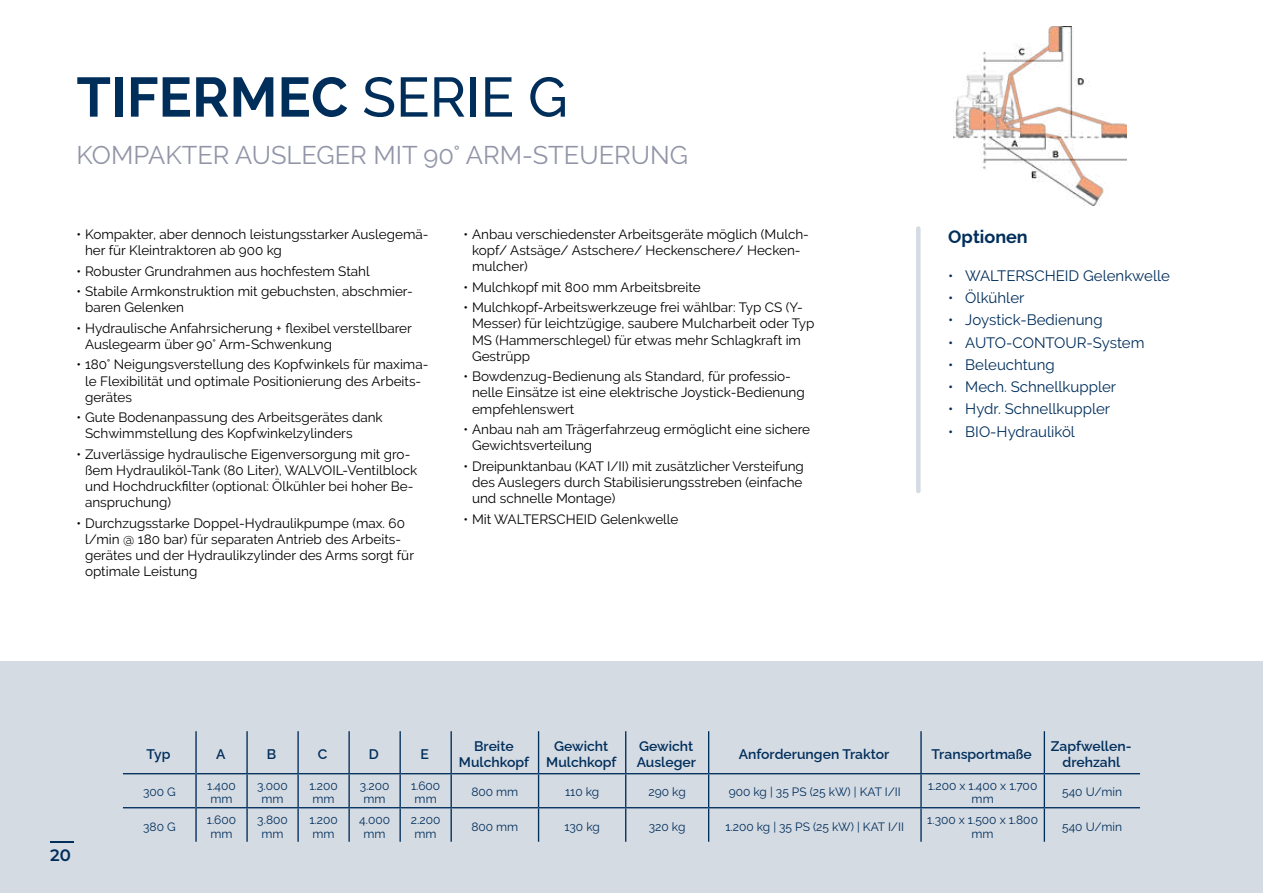
<style>
.page{position:relative;width:1263px;height:893px;background:#fff}
.page>*{position:absolute;margin:0;border:0;box-sizing:border-box;transform-origin:0 0}
.t1{font:700 55.5px "Raleway";color:#002e5b}
.t2{font:25.5px "Raleway";color:#9195a7}
.t3{font:700 18px "Raleway";color:#002e5b}
.t4{font:600 16.5px "Montserrat";color:#002e5b}
.t5{font:15px "Raleway";color:#002e5b}
.t6{font:600 13.95px/16.8px "Raleway";color:#002e5b;text-align:center}
.t7{font:13.5px/16.2px "Raleway";color:#000}
.t8{font:12px/13.5px "Raleway";color:#002e5b;text-align:center}
.s1{font-weight:500}
</style>
<div class="page">
<div style="left:0;top:661px;width:1263px;height:232px;background:#d5dbe3"></div>
<hr style="left:916px;top:228px;width:4px;height:263px;background:#d5dbe3">
<hr style="left:246px;top:731px;width:2px;height:42px;background:#002e5b">
<hr style="left:348px;top:731px;width:2px;height:42px;background:#002e5b">
<hr style="left:450px;top:731px;width:2px;height:42px;background:#002e5b">
<hr style="left:625px;top:731px;width:1px;height:42px;background:#002e5b">
<hr style="left:920px;top:731px;width:2px;height:42px;background:#002e5b">
<hr style="left:123px;top:773px;width:72px;height:1px;background:#002e5b">
<hr style="left:197px;top:773px;width:50px;height:1px;background:#002e5b">
<hr style="left:247px;top:773px;width:51px;height:1px;background:#002e5b">
<hr style="left:246px;top:774px;width:2px;height:33px;background:#002e5b">
<hr style="left:298px;top:773px;width:51px;height:1px;background:#002e5b">
<hr style="left:349px;top:773px;width:51px;height:1px;background:#002e5b">
<hr style="left:348px;top:774px;width:2px;height:33px;background:#002e5b">
<hr style="left:400px;top:773px;width:51px;height:1px;background:#002e5b">
<hr style="left:451px;top:773px;width:88px;height:1px;background:#002e5b">
<hr style="left:450px;top:774px;width:2px;height:33px;background:#002e5b">
<hr style="left:539px;top:773px;width:87px;height:1px;background:#002e5b">
<hr style="left:626px;top:773px;width:83px;height:1px;background:#002e5b">
<hr style="left:625px;top:774px;width:1px;height:33px;background:#002e5b">
<hr style="left:709px;top:773px;width:212px;height:1px;background:#002e5b">
<hr style="left:921px;top:773px;width:123px;height:1px;background:#002e5b">
<hr style="left:920px;top:774px;width:2px;height:33px;background:#002e5b">
<hr style="left:1044px;top:773px;width:96px;height:1px;background:#002e5b">
<hr style="left:123px;top:807px;width:72px;height:1px;background:#002e5b">
<hr style="left:197px;top:807px;width:50px;height:1px;background:#002e5b">
<hr style="left:247px;top:807px;width:51px;height:1px;background:#002e5b">
<hr style="left:246px;top:808px;width:2px;height:34px;background:#002e5b">
<hr style="left:298px;top:807px;width:51px;height:1px;background:#002e5b">
<hr style="left:349px;top:807px;width:51px;height:1px;background:#002e5b">
<hr style="left:348px;top:808px;width:2px;height:34px;background:#002e5b">
<hr style="left:400px;top:807px;width:51px;height:1px;background:#002e5b">
<hr style="left:451px;top:807px;width:88px;height:1px;background:#002e5b">
<hr style="left:450px;top:808px;width:2px;height:34px;background:#002e5b">
<hr style="left:539px;top:807px;width:87px;height:1px;background:#002e5b">
<hr style="left:626px;top:807px;width:83px;height:1px;background:#002e5b">
<hr style="left:625px;top:808px;width:1px;height:34px;background:#002e5b">
<hr style="left:709px;top:807px;width:212px;height:1px;background:#002e5b">
<hr style="left:921px;top:807px;width:123px;height:1px;background:#002e5b">
<hr style="left:920px;top:808px;width:2px;height:34px;background:#002e5b">
<hr style="left:1044px;top:807px;width:96px;height:1px;background:#002e5b">
<hr style="left:297px;top:731px;width:2px;height:42px;background:#002e5b">
<hr style="left:399px;top:731px;width:2px;height:42px;background:#002e5b">
<hr style="left:538px;top:731px;width:1px;height:42px;background:#002e5b">
<hr style="left:708px;top:731px;width:1px;height:42px;background:#002e5b">
<hr style="left:1044px;top:731px;width:1px;height:42px;background:#002e5b">
<hr style="left:297px;top:774px;width:2px;height:33px;background:#002e5b">
<hr style="left:399px;top:774px;width:2px;height:33px;background:#002e5b">
<hr style="left:538px;top:774px;width:1px;height:33px;background:#002e5b">
<hr style="left:708px;top:774px;width:1px;height:33px;background:#002e5b">
<hr style="left:1044px;top:774px;width:1px;height:33px;background:#002e5b">
<hr style="left:297px;top:808px;width:2px;height:34px;background:#002e5b">
<hr style="left:399px;top:808px;width:2px;height:34px;background:#002e5b">
<hr style="left:538px;top:808px;width:1px;height:34px;background:#002e5b">
<hr style="left:708px;top:808px;width:1px;height:34px;background:#002e5b">
<hr style="left:1044px;top:808px;width:1px;height:34px;background:#002e5b">
<hr style="left:195px;top:731px;width:2px;height:43px;background:#002e5b">
<hr style="left:195px;top:774px;width:2px;height:34px;background:#002e5b">
<hr style="left:195px;top:808px;width:2px;height:34px;background:#002e5b">
<img style="left:954px;top:27px;width:172px;height:178px">
<hr style="left:50px;top:841px;width:23px;height:2px;background:#002e5b">
<h1 class="t1" style="left:77px;top:65px;width:493px">TIFERMEC <span class="s1">SERIE G</span></h1>
<h2 class="t2" style="left:77px;top:140px;width:613px">KOMPAKTER AUSLEGER MIT 90° ARM-STEUERUNG</h2>
<p class="t7" style="left:85px;top:226px;width:345px;text-indent:-9px">• Kompakter, aber dennoch leistungsstarker Auslegemä&shy;her für Kleintraktoren ab 900 kg</p>
<p class="t7" style="left:77px;top:263px;width:295px">• Robuster Grundrahmen aus hochfestem Stahl</p>
<p class="t7" style="left:85px;top:283px;width:329px;text-indent:-9px">• Stabile Armkonstruktion mit gebuchsten, abschmier&shy;baren Gelenken</p>
<p class="t7" style="left:85px;top:320px;width:328px;text-indent:-9px">• Hydraulische Anfahrsicherung + flexibel verstellbarer<br>Auslegearm über 90° Arm-Schwenkung</p>
<p class="t7" style="left:85px;top:356px;width:345px;text-indent:-9px">• 180° Neigungsverstellung des Kopfwinkels für maxima&shy;le Flexibilität und optimale Positionierung des Arbeits&shy;gerätes</p>
<p class="t7" style="left:85px;top:409px;width:299px;text-indent:-9px">• Gute Bodenanpassung des Arbeitsgerätes dank<br>Schwimmstellung des Kopfwinkelzylinders</p>
<p class="t7" style="left:85px;top:446px;width:334px;text-indent:-9px">• Zuverlässige hydraulische Eigenversorgung mit gro&shy;ßem Hydrauliköl-Tank (80 Liter), WALVOIL-Ventilblock und Hochdruckfilter (optional: Ölkühler bei hoher Be&shy;anspruchung)</p>
<p class="t7" style="left:85px;top:515px;width:330px;text-indent:-9px">• Durchzugsstarke Doppel-Hydraulikpumpe (max. 60 l/min @ 180 bar) für separaten Antrieb des Arbeits&shy;gerätes und der Hydraulikzylinder des Arms sorgt für optimale Leistung</p>
<p class="t7" style="left:472px;top:226px;width:338px;text-indent:-9px">• Anbau verschiedenster Arbeitsgeräte möglich (Mulch&shy;kopf/ Astsäge/ Astschere/ Heckenschere/ Hecken&shy;mulcher)</p>
<p class="t7" style="left:463px;top:279px;width:239px">• Mulchkopf mit 800 mm Arbeitsbreite</p>
<p class="t7" style="left:472px;top:299px;width:344px;text-indent:-9px">• Mulchkopf-Arbeitswerkzeuge frei wählbar: Typ CS (Y-Messer) für leichtzügige, saubere Mulcharbeit oder Typ MS (Hammerschlegel) für etwas mehr Schlagkraft im Gestrüpp</p>
<p class="t7" style="left:472px;top:368px;width:334px;text-indent:-9px">• Bowdenzug-Bedienung als Standard, für professio&shy;nelle Einsätze ist eine elektrische Joystick-Bedienung empfehlenswert</p>
<p class="t7" style="left:472px;top:421px;width:340px;text-indent:-9px">• Anbau nah am Trägerfahrzeug ermöglicht eine sichere<br>Gewichtsverteilung</p>
<p class="t7" style="left:472px;top:458px;width:333px;text-align:justify;text-indent:-9px">• Dreipunktanbau (KAT I/II) mit zusätzlicher Versteifung des Auslegers durch Stabilisierungsstreben (einfache und schnelle Montage)</p>
<p class="t7" style="left:463px;top:511px;width:216px">• Mit WALTERSCHEID Gelenkwelle</p>
<h3 class="t3" style="left:948px;top:226px;width:81px">Optionen</h3>
<p class="t5" style="left:948px;top:267px;width:223px">• WALTERSCHEID Gelenkwelle</p>
<p class="t5" style="left:948px;top:289px;width:78px">• Ölkühler</p>
<p class="t5" style="left:948px;top:311px;width:156px">• Joystick-Bedienung</p>
<p class="t5" style="left:948px;top:334px;width:198px">• AUTO-CONTOUR-System</p>
<p class="t5" style="left:948px;top:356px;width:108px">• Beleuchtung</p>
<p class="t5" style="left:948px;top:378px;width:169px">• Mech. Schnellkuppler</p>
<p class="t5" style="left:948px;top:400px;width:163px">• Hydr. Schnellkuppler</p>
<p class="t5" style="left:948px;top:423px;width:128px">• BIO-Hydrauliköl</p>
<p class="t4" style="left:50px;top:843px;width:22px">20</p>
<p class="t6" style="left:146px;top:744px;width:26px">Typ</p>
<p class="t6" style="left:216px;top:744px;width:11px">A</p>
<p class="t6" style="left:267px;top:744px;width:11px">B</p>
<p class="t6" style="left:318px;top:744px;width:11px">C</p>
<p class="t6" style="left:369px;top:744px;width:11px">D</p>
<p class="t6" style="left:420px;top:744px;width:10px">E</p>
<p class="t6" style="left:459px;top:736px;width:72px">Breite<br>Mulchkopf</p>
<p class="t6" style="left:546px;top:736px;width:72px">Gewicht<br>Mulchkopf</p>
<p class="t6" style="left:637px;top:736px;width:61px;text-align:left">Gewicht<br>Ausleger</p>
<p class="t6" style="left:739px;top:744px;width:152px">Anforderungen Traktor</p>
<p class="t6" style="left:932px;top:744px;width:102px">Transportmaße</p>
<p class="t6" style="left:1051px;top:736px;width:82px">Zapfwellen&shy;drehzahl</p>
<p class="t8" style="left:143px;top:785px;width:34px">300 G</p>
<p class="t8" style="left:207px;top:779px;width:30px;text-align:left">1.400 mm</p>
<p class="t8" style="left:257px;top:779px;width:32px">3.000 mm</p>
<p class="t8" style="left:309px;top:779px;width:30px;text-align:left">1.200 mm</p>
<p class="t8" style="left:360px;top:779px;width:31px">3.200 mm</p>
<p class="t8" style="left:411px;top:779px;width:31px">1.600 mm</p>
<p class="t8" style="left:471px;top:785px;width:48px">800 mm</p>
<p class="t8" style="left:565px;top:785px;width:36px">110 kg</p>
<p class="t8" style="left:649px;top:785px;width:39px">290 kg</p>
<p class="t8" style="left:729px;top:785px;width:174px">900 kg | 35 PS (25 kW) | KAT I/II</p>
<p class="t8" style="left:928px;top:779px;width:111px">1.200 x 1.400 x 1.700 mm</p>
<p class="t8" style="left:1062px;top:785px;width:61px">540 U/min</p>
<p class="t8" style="left:143px;top:820px;width:34px">380 G</p>
<p class="t8" style="left:207px;top:813px;width:31px">1.600 mm</p>
<p class="t8" style="left:257px;top:813px;width:32px">3.800 mm</p>
<p class="t8" style="left:309px;top:813px;width:30px;text-align:left">1.200 mm</p>
<p class="t8" style="left:359px;top:813px;width:32px">4.000 mm</p>
<p class="t8" style="left:411px;top:813px;width:31px">2.200 mm</p>
<p class="t8" style="left:471px;top:820px;width:48px">800 mm</p>
<p class="t8" style="left:564px;top:820px;width:37px">130 kg</p>
<p class="t8" style="left:649px;top:820px;width:38px">320 kg</p>
<p class="t8" style="left:725px;top:820px;width:180px">1.200 kg | 35 PS (25 kW) | KAT I/II</p>
<p class="t8" style="left:927px;top:813px;width:112px">1.300 x 1.500 x 1.800 mm</p>
<p class="t8" style="left:1062px;top:820px;width:61px">540 U/min</p>
</div>
